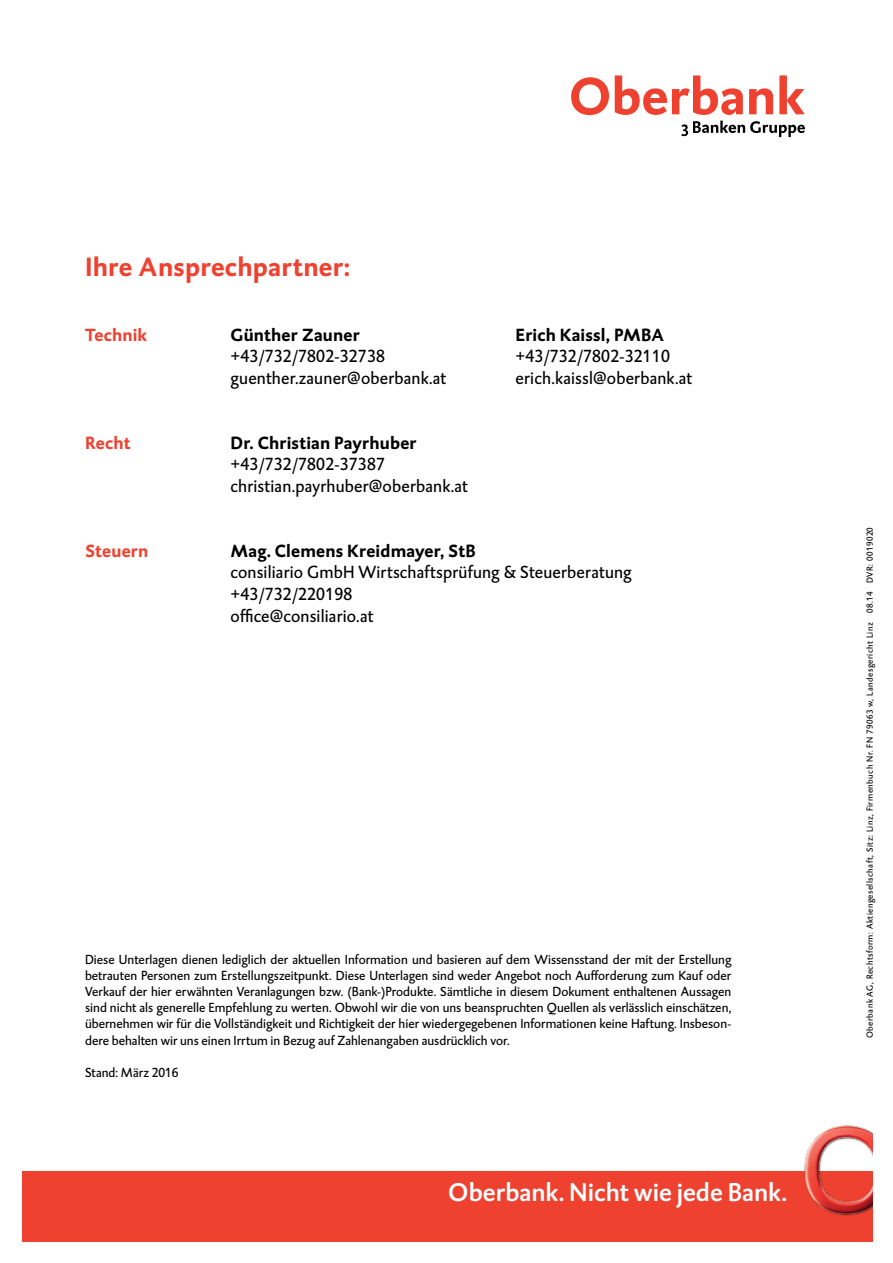
<style>
.page{position:relative;width:893px;height:1263px;background:#fff}
.page>*{position:absolute;margin:0;border:0;box-sizing:border-box;transform-origin:0 0}
.t1{font:700 27px "DTL Caspari T";letter-spacing:.01em;color:#ef4130}
.t2{font:26.25px "DTL Caspari T Medium";color:#fff}
.t3{font:18px/21.6px "DTL Caspari T";letter-spacing:.01em;color:#000}
.t4{font:700 18px "DTL Caspari T";letter-spacing:.01em;color:#000}
.t5{font:700 18px "DTL Caspari T";letter-spacing:.01em;color:#ef4130}
.t6{font:13.5px/16.2px "DTL Caspari T";color:#000;text-align:justify}
.t7{font:9px "DTL Caspari T";letter-spacing:.05em;color:#000}
</style>
<div class="page">
<div style="left:22px;top:1171px;width:851px;height:71px;background:#ef4130"></div>
<img style="left:804px;top:1125px;width:69px;height:91px">
<svg style="left:571px;top:77px;width:38px;height:38px"></svg>
<svg style="left:615px;top:75px;width:128px;height:40px"></svg>
<svg style="left:749px;top:88px;width:24px;height:26px"></svg>
<svg style="left:779px;top:75px;width:26px;height:39px"></svg>
<svg style="left:681px;top:121px;width:124px;height:16px"></svg>
<h1 class="t1" style="left:85px;top:249px;width:267px">Ihre Ansprechpartner:</h1>
<h3 class="t5" style="left:85px;top:323px;width:64px">Technik</h3>
<h3 class="t4" style="left:231px;top:323px;width:131px">Günther Zauner</h3>
<h3 class="t4" style="left:516px;top:323px;width:150px">Erich Kaissl, PMBA</h3>
<h3 class="t3" style="left:231px;top:346px;width:156px">+43/732/7802-32738</h3>
<h3 class="t3" style="left:516px;top:346px;width:156px">+43/732/7802-32110</h3>
<h3 class="t3" style="left:231px;top:367px;width:217px">guenther.zauner@oberbank.at</h3>
<h3 class="t3" style="left:516px;top:367px;width:178px">erich.kaissl@oberbank.at</h3>
<h3 class="t5" style="left:85px;top:431px;width:47px">Recht</h3>
<h3 class="t4" style="left:231px;top:431px;width:188px">Dr. Christian Payrhuber</h3>
<h3 class="t3" style="left:231px;top:454px;width:239px">+43/732/7802-37387 christian.payrhuber@oberbank.at</h3>
<h3 class="t5" style="left:85px;top:539px;width:65px">Steuern</h3>
<h3 class="t4" style="left:231px;top:539px;width:247px">Mag. Clemens Kreidmayer, StB</h3>
<h3 class="t3" style="left:231px;top:562px;width:403px">consiliario GmbH Wirtschaftsprüfung &amp; Steuerberatung +43/732/220198<br>office@consiliario.at</h3>
<p class="t6" style="left:85px;top:951px;width:648px">Diese Unterlagen dienen lediglich der aktuellen Information und basieren auf dem Wissensstand der mit der Erstellung betrauten Personen zum Erstellungszeitpunkt. Diese Unterlagen sind weder Angebot noch Aufforderung zum Kauf oder Verkauf der hier erwähnten Veranlagungen bzw. (Bank-)Produkte. Sämtliche in diesem Dokument enthaltenen Aussagen sind nicht als generelle Empfehlung zu werten. Obwohl wir die von uns beanspruchten Quellen als verlässlich einschätzen, übernehmen wir für die Vollständigkeit und Richtigkeit der hier wiedergegebenen Informationen keine Haftung. Insbeson&shy;dere behalten wir uns einen Irrtum in Bezug auf Zahlenangaben ausdrücklich vor.</p>
<p class="t6" style="left:85px;top:1064px;width:95px">Stand: März 2016</p>
<h2 class="t2" style="left:448px;top:1175px;width:340px">Oberbank. Nicht wie jede Bank.</h2>
<p class="t7" style="left:864px;top:1038px;width:513px;rotate:-90deg">Oberbank AG, Rechtsform: Aktiengesellschaft, Sitz: Linz, Firmenbuch Nr. FN 79063 w, Landesgericht Linz 08.14 DVR: 0019020</p>
</div>
